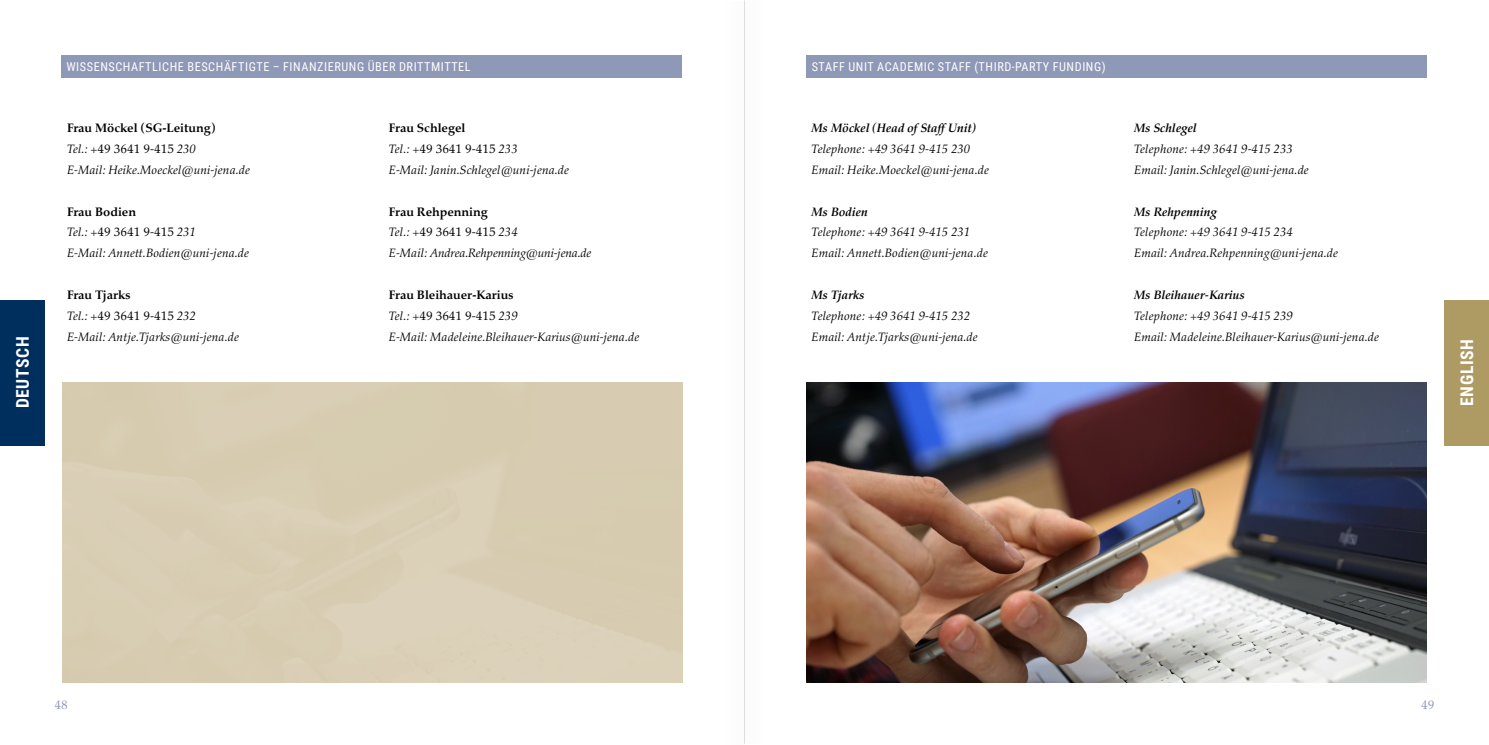
<style>
.page{position:relative;width:1489px;height:745px;background:#fff}
.page>*{position:absolute;margin:0;border:0;box-sizing:border-box;transform-origin:0 0}
.HL_Inhalt{font:700 17.5px "Roboto Condensed";letter-spacing:.035em;color:#fff}
.Kontaktliste_Subhead{font:italic 12.25px "Palatino Nova";color:#000}
.Kontaktliste_Subhead-2{font:12.25px "Palatino Nova";color:#000}
.Kontaktliste_HL_2-ze{font:12.25px "Roboto Condensed";letter-spacing:.045em;color:#fff}
.Kontaktliste_Name{font:700 12.25px "Palatino Nova";color:#000}
.Kontaktliste_Name-2{font:italic 700 12.25px "Palatino Nova";color:#000}
.Kontaktliste_Subhead-3{font:italic 12.25px "Palatino Nova";letter-spacing:-.02em;color:#000}
.t1{font:12.25px "Palatino Nova";color:#8e98b7}
.s1{font-style:italic}
</style>
<div class="page">
<hr style="left:744px;top:0;width:1px;height:743px;background:#000">
<img style="left:806px;top:382px;width:620px;height:300px">
<div style="left:61px;top:55px;width:620px;height:23px;background:#8e98b7"></div>
<div style="left:0;top:300px;width:45px;height:145px;background:#002f5d"></div>
<div style="left:1444px;top:300px;width:44px;height:145px;background:#ae9a63"></div>
<div style="left:806px;top:55px;width:620px;height:23px;background:#8e98b7"></div>
<p class="Kontaktliste_HL_2-ze" style="left:66px;top:58px;width:406px">WISSENSCHAFTLICHE BESCHÄFTIGTE – FINANZIERUNG ÜBER DRITTMITTEL</p>
<p class="Kontaktliste_HL_2-ze" style="left:811px;top:58px;width:295px">STAFF UNIT ACADEMIC STAFF (THIRD-PARTY FUNDING)</p>
<p class="Kontaktliste_Name-2" style="left:811px;top:121px;width:166px">Ms Möckel (Head of StaffUnit)</p>
<p class="Kontaktliste_Subhead" style="left:811px;top:141px;width:160px">Telephone: +49 3641 9-415 230</p>
<p class="Kontaktliste_Subhead" style="left:811px;top:162px;width:179px">Email: Heike.Moeckel@uni-jena.de</p>
<p class="Kontaktliste_Name-2" style="left:811px;top:204px;width:58px">Ms Bodien</p>
<p class="Kontaktliste_Subhead" style="left:811px;top:225px;width:160px">Telephone: +49 3641 9-415 231</p>
<p class="Kontaktliste_Subhead" style="left:811px;top:246px;width:178px">Email: Annett.Bodien@uni-jena.de</p>
<p class="Kontaktliste_Name-2" style="left:811px;top:287px;width:55px">Ms Tjarks</p>
<p class="Kontaktliste_Subhead" style="left:811px;top:308px;width:160px">Telephone: +49 3641 9-415 232</p>
<p class="Kontaktliste_Subhead" style="left:811px;top:329px;width:168px">Email: Antje.Tjarks@uni-jena.de</p>
<p class="Kontaktliste_Name" style="left:67px;top:121px;width:150px">Frau Möckel (SG-Leitung)</p>
<p class="Kontaktliste_Subhead-2" style="left:67px;top:141px;width:130px"><span class="s1">Tel.:</span> +49 3641 9-415 <span class="s1">230</span></p>
<p class="Kontaktliste_Subhead" style="left:67px;top:162px;width:185px">E-Mail: Heike.Moeckel@uni-jena.de</p>
<p class="Kontaktliste_Name" style="left:67px;top:204px;width:71px">Frau Bodien</p>
<p class="Kontaktliste_Subhead-2" style="left:67px;top:225px;width:130px"><span class="s1">Tel.:</span> +49 3641 9-415 <span class="s1">231</span></p>
<p class="Kontaktliste_Subhead" style="left:67px;top:246px;width:184px">E-Mail: Annett.Bodien@uni-jena.de</p>
<p class="Kontaktliste_Name" style="left:67px;top:287px;width:65px">Frau Tjarks</p>
<p class="Kontaktliste_Subhead-2" style="left:67px;top:308px;width:130px"><span class="s1">Tel.:</span> +49 3641 9-415 <span class="s1">232</span></p>
<p class="Kontaktliste_Subhead" style="left:67px;top:329px;width:173px">E-Mail: Antje.Tjarks@uni-jena.de</p>
<p class="Kontaktliste_Name" style="left:389px;top:121px;width:78px">Frau Schlegel</p>
<p class="Kontaktliste_Subhead-2" style="left:389px;top:141px;width:130px"><span class="s1">Tel.:</span> +49 3641 9-415 <span class="s1">233</span></p>
<p class="Kontaktliste_Subhead" style="left:389px;top:162px;width:182px">E-Mail: Janin.Schlegel@uni-jena.de</p>
<p class="Kontaktliste_Name" style="left:389px;top:204px;width:100px">Frau Rehpenning</p>
<p class="Kontaktliste_Subhead-2" style="left:389px;top:225px;width:130px"><span class="s1">Tel.:</span> +49 3641 9-415 <span class="s1">234</span></p>
<p class="Kontaktliste_Subhead-3" style="left:389px;top:246px;width:204px">E-Mail: Andrea.Rehpenning@uni-jena.de</p>
<p class="Kontaktliste_Name" style="left:389px;top:287px;width:126px">Frau Bleihauer-Karius</p>
<p class="Kontaktliste_Subhead-2" style="left:389px;top:308px;width:130px"><span class="s1">Tel.:</span> +49 3641 9-415 <span class="s1">239</span></p>
<p class="Kontaktliste_Subhead" style="left:389px;top:329px;width:252px">E-Mail: Madeleine.Bleihauer-Karius@uni-jena.de</p>
<p class="Kontaktliste_Name-2" style="left:1134px;top:121px;width:64px">Ms Schlegel</p>
<p class="Kontaktliste_Subhead" style="left:1134px;top:141px;width:160px">Telephone: +49 3641 9-415 233</p>
<p class="Kontaktliste_Subhead" style="left:1134px;top:162px;width:176px">Email: Janin.Schlegel@uni-jena.de</p>
<p class="Kontaktliste_Name-2" style="left:1134px;top:204px;width:84px">Ms Rehpenning</p>
<p class="Kontaktliste_Subhead" style="left:1134px;top:225px;width:160px">Telephone: +49 3641 9-415 234</p>
<p class="Kontaktliste_Subhead" style="left:1134px;top:246px;width:206px">Email: Andrea.Rehpenning@uni-jena.de</p>
<p class="Kontaktliste_Name-2" style="left:1134px;top:287px;width:112px">Ms Bleihauer-Karius</p>
<p class="Kontaktliste_Subhead" style="left:1134px;top:308px;width:160px">Telephone: +49 3641 9-415 239</p>
<p class="Kontaktliste_Subhead" style="left:1134px;top:329px;width:246px">Email: Madeleine.Bleihauer-Karius@uni-jena.de</p>
<p class="HL_Inhalt" style="left:10px;top:408px;width:73px;rotate:-90deg">DEUTSCH</p>
<p class="HL_Inhalt" style="left:1454px;top:405px;width:68px;rotate:-90deg">ENGLISH</p>
<p class="t1" style="left:55px;top:697px;width:15px">48</p>
<p class="t1" style="left:1420px;top:696px;width:15px">49</p>
</div>
